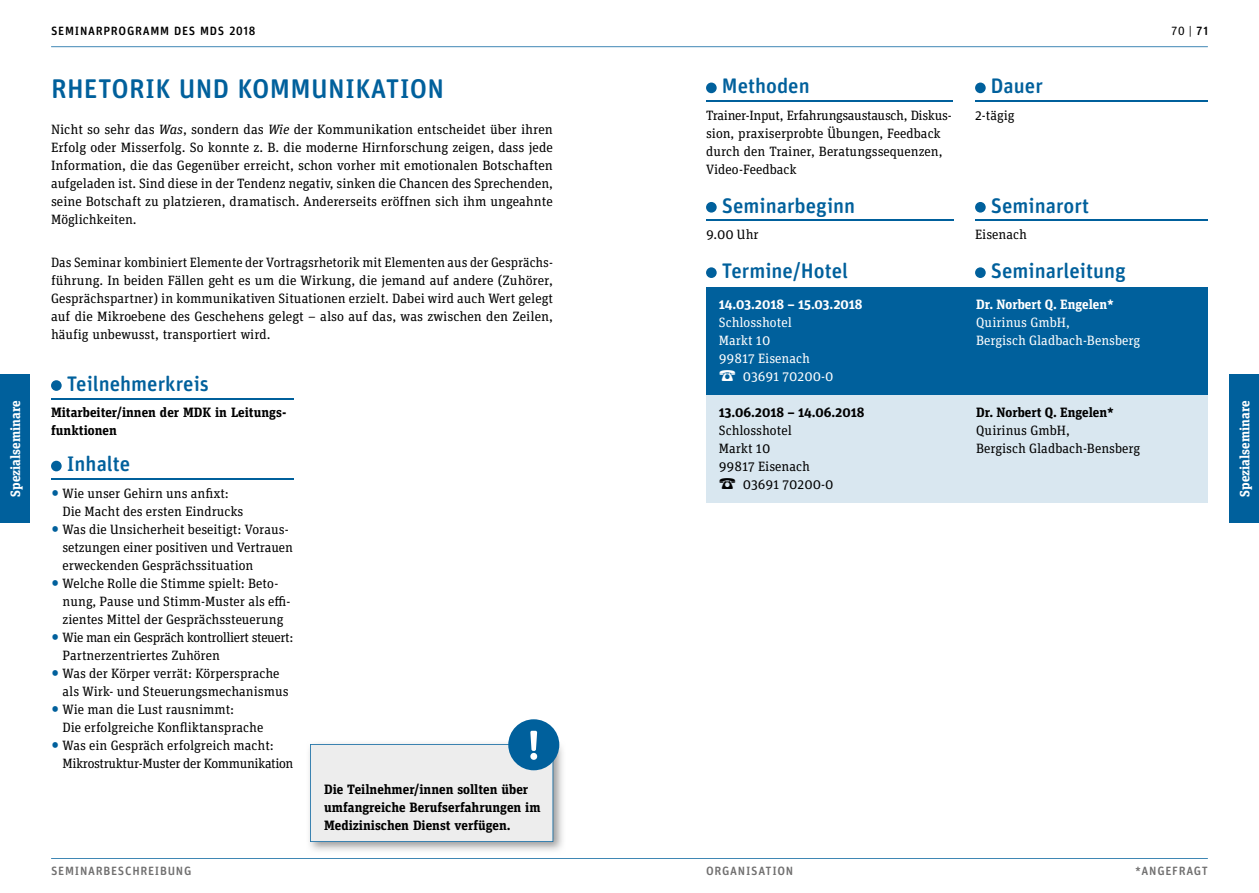
<style>
.page{position:relative;width:1259px;height:893px;background:#fff}
.page>*{position:absolute;margin:0;border:0;box-sizing:border-box;transform-origin:0 0}
.t1{font:500 27px "Unit Rounded OT";letter-spacing:.01em;color:#00609c}
.t2{font:500 21px "Unit Rounded OT";color:#00609c}
.t3{font:13.5px/18px "Unit Slab OT";color:#000}
.t4{font:700 13.5px/18px "Unit Slab OT";color:#000}
.t5{font:13.5px/18px "Unit Slab OT";color:#fff}
.t6{font:700 13.5px "Unit Slab OT";color:#fff}
.t7{font:13.5px/18px "Unit Slab OT";letter-spacing:-.025em;color:#000}
.t8{font:13.5px/18px "Unit Slab OT";letter-spacing:-.03em;color:#000}
.t9{font:500 12px "Unit Rounded OT";letter-spacing:.06em;color:#706f6f}
.t10{font:500 12px "Unit Rounded OT";letter-spacing:.06em;color:#000}
.t11{font:12px "Unit Rounded OT";color:#000}
.s1{font-weight:500}
.s2{font-style:italic}
.s3{font-size:24px;color:#00609c}
</style>
<div class="page">
<div style="left:706px;top:287px;width:502px;height:108px;background:#00609c"></div>
<div style="left:706px;top:395px;width:502px;height:108px;background:#d9e7f0"></div>
<div style="left:51px;top:380px;width:11px;height:11px;background:#00609c;border-radius:50%"></div>
<div style="left:51px;top:461px;width:11px;height:10px;background:#00609c;border-radius:50%"></div>
<hr style="left:51px;top:46px;width:1157px;height:1px;background:#00609c">
<hr style="left:51px;top:858px;width:1157px;height:1px;background:#00609c">
<img style="left:309px;top:741px;width:254px;height:110px">
<div style="left:706px;top:83px;width:10px;height:10px;background:#00609c;border-radius:50%"></div>
<div style="left:706px;top:202px;width:10px;height:11px;background:#00609c;border-radius:50%"></div>
<div style="left:706px;top:267px;width:10px;height:11px;background:#00609c;border-radius:50%"></div>
<div style="left:975px;top:83px;width:10px;height:10px;background:#00609c;border-radius:50%"></div>
<div style="left:975px;top:202px;width:10px;height:11px;background:#00609c;border-radius:50%"></div>
<div style="left:975px;top:267px;width:10px;height:11px;background:#00609c;border-radius:50%"></div>
<hr style="left:706px;top:100px;width:246px;height:1px;background:#00609c">
<hr style="left:51px;top:398px;width:242px;height:1px;background:#00609c">
<hr style="left:51px;top:478px;width:242px;height:2px;background:#00609c">
<hr style="left:706px;top:219px;width:247px;height:1px;background:#00609c">
<hr style="left:975px;top:100px;width:233px;height:1px;background:#00609c">
<hr style="left:975px;top:219px;width:233px;height:1px;background:#00609c">
<svg style="left:310px;top:719px;width:249px;height:123px"></svg>
<div style="left:0;top:374px;width:30px;height:149px;background:#00609c"></div>
<div style="left:1229px;top:374px;width:30px;height:149px;background:#00609c"></div>
<p class="t10" style="left:51px;top:23px;width:206px">SEMINARPROGRAMM DES MDS 2018</p>
<p class="t11" style="left:1171px;top:23px;width:38px">70 | <span class="s1">71</span></p>
<h2 class="t2" style="left:722px;top:73px;width:89px">Methoden</h2>
<p class="t3" style="left:706px;top:106px;width:247px">Trainer-Input, Erfahrungsaustausch, Diskus&shy;sion, praxiserprobte Übungen, Feedback durch den Trainer, Beratungssequenzen, Video-Feedback</p>
<h2 class="t2" style="left:722px;top:192px;width:135px">Seminarbeginn</h2>
<p class="t3" style="left:706px;top:225px;width:54px">9.00 Uhr</p>
<h2 class="t2" style="left:722px;top:257px;width:128px">Termine/Hotel</h2>
<h2 class="t2" style="left:991px;top:73px;width:54px">Dauer</h2>
<p class="t3" style="left:975px;top:106px;width:41px">2-tägig</p>
<h1 class="t1" style="left:51px;top:72px;width:394px">RHETORIK UND KOMMUNIKATION</h1>
<p class="t3" style="left:51px;top:120px;width:503px;text-align:justify">Nicht so sehr das <span class="s2">Was</span>, sondern das <span class="s2">Wie</span> der Kommunikation entscheidet über ihren Erfolg oder Misserfolg. So konnte z. B. die moderne Hirnforschung zeigen, dass jede Information, die das Gegen über erreicht, schon vorher mit emotionalen Botschaften aufgeladen ist. Sind diese in der Tendenz negativ, sinken die Chancen des Sprechenden, seine Botschaft zu platzieren, dramatisch. Andererseits eröffnen sich ihm ungeahnte Möglichkeiten.</p>
<p class="t3" style="left:51px;top:254px;width:503px;text-align:justify">Das Seminar kombiniert Elemente der Vortragsrhetorik mit Elementen aus der Gesprächs&shy;führung. In beiden Fällen geht es um die Wirkung, die jemand auf andere (Zuhörer, Gesprächspartner) in kommunikativen Situationen erzielt. Dabei wird auch Wert gelegt auf die Mikroebene des Geschehens gelegt – also auf das, was zwischen den Zeilen, häufig unbewusst, transportiert wird.</p>
<h2 class="t2" style="left:67px;top:370px;width:144px">Teilnehmerkreis</h2>
<p class="t4" style="left:51px;top:403px;width:237px">Mitarbeiter/innen der MDK in Leitungs&shy;funktionen</p>
<h2 class="t2" style="left:67px;top:451px;width:65px">Inhalte</h2>
<p class="t3" style="left:63px;top:484px;width:182px;text-indent:-12px"><span class="s3">•</span> Wie unser Gehirn uns anfixt:<br>Die Macht des ersten Eindrucks</p>
<p class="t3" style="left:63px;top:520px;width:232px;text-indent:-12px"><span class="s3">•</span> Was die Unsicherheit beseitigt: Voraus&shy;setzungen einer positiven und Vertrauen erweckenden Gesprächssituation</p>
<p class="t3" style="left:63px;top:574px;width:229px;text-indent:-12px"><span class="s3">•</span> Welche Rolle die Stimme spielt: Beto&shy;nung, Pause und Stimm-Muster als effi&shy;zientes Mittel der Gesprächssteuerung</p>
<p class="t8" style="left:63px;top:628px;width:232px;text-indent:-12px"><span class="s3">•</span> Wie man ein Gespräch kontrolliert steuert:<br>Partnerzentriertes Zuhören</p>
<p class="t3" style="left:63px;top:664px;width:228px;text-indent:-12px"><span class="s3">•</span> Was der Körper verrät: Körpersprache als Wirk- und Steuerungsmechanismus</p>
<p class="t3" style="left:63px;top:700px;width:202px;text-indent:-12px"><span class="s3">•</span> Wie man die Lust rausnimmt:<br>Die erfolgreiche Konfliktansprache</p>
<p class="t7" style="left:63px;top:736px;width:232px;text-indent:-12px"><span class="s3">•</span> Was ein Gespräch erfolgreich macht:<br>Mikrostruktur-Muster der Kommunikation</p>
<h2 class="t2" style="left:991px;top:192px;width:100px">Seminarort</h2>
<p class="t3" style="left:975px;top:225px;width:53px">Eisenach</p>
<h2 class="t2" style="left:991px;top:257px;width:137px">Seminarleitung</h2>
<p class="t6" style="left:719px;top:296px;width:145px">14.03.2018 – 15.03.2018</p>
<p class="t6" style="left:976px;top:296px;width:139px">Dr. Norbert Q. Engelen*</p>
<p class="t5" style="left:719px;top:314px;width:74px">Schlosshotel</p>
<p class="t5" style="left:976px;top:314px;width:95px">Quirinus GmbH,</p>
<p class="t5" style="left:719px;top:332px;width:53px">Markt 10</p>
<p class="t5" style="left:976px;top:332px;width:165px">Bergisch Gladbach-Bensberg</p>
<p class="t5" style="left:719px;top:350px;width:116px">99817 Eisenach<br>☎ 03691 70200-0</p>
<p class="t4" style="left:719px;top:404px;width:147px">13.06.2018 – 14.06.2018</p>
<p class="t4" style="left:976px;top:404px;width:139px">Dr. Norbert Q. Engelen*</p>
<p class="t3" style="left:719px;top:422px;width:74px">Schlosshotel</p>
<p class="t3" style="left:976px;top:422px;width:95px">Quirinus GmbH,</p>
<p class="t3" style="left:719px;top:440px;width:53px">Markt 10</p>
<p class="t3" style="left:976px;top:440px;width:165px">Bergisch Gladbach-Bensberg</p>
<p class="t3" style="left:719px;top:458px;width:116px">99817 Eisenach<br>☎ 03691 70200-0</p>
<p class="t6" style="left:7px;top:497px;width:98px;rotate:-90deg">Spezialseminare</p>
<p class="t6" style="left:1236px;top:497px;width:98px;rotate:-90deg">Spezialseminare</p>
<p class="t4" style="left:324px;top:780px;width:218px">Die Teilnehmer/innen sollten über umfangreiche Berufserfahrungen im<br>Medizinischen Dienst verfügen.</p>
<p class="t9" style="left:51px;top:863px;width:142px">SEMINARBESCHREIBUNG</p>
<p class="t9" style="left:706px;top:863px;width:89px">ORGANISATION</p>
<p class="t9" style="left:1135px;top:863px;width:74px">*ANGEFRAGT</p>
</div>
